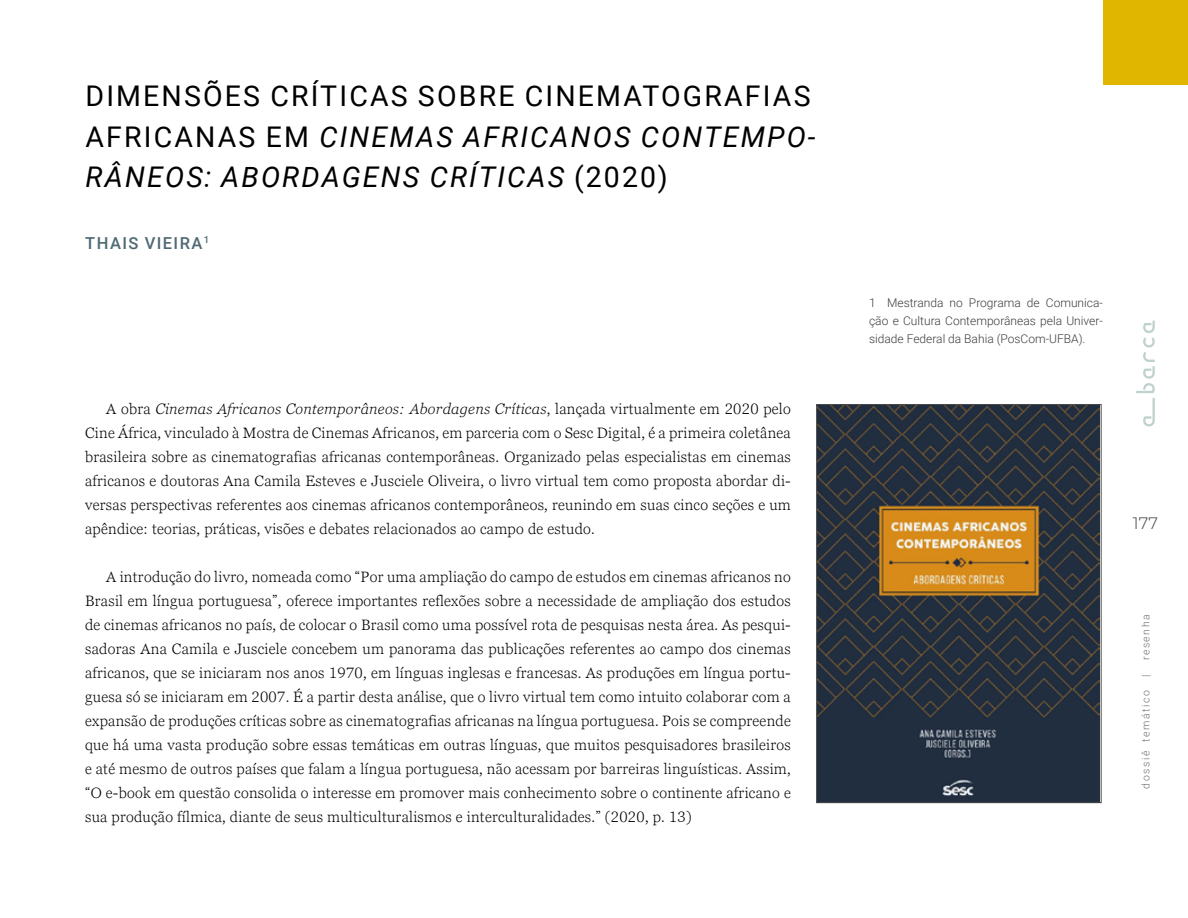
<style>
.page{position:relative;width:1188px;height:918px;background:#fff}
.page>*{position:absolute;margin:0;border:0;box-sizing:border-box;transform-origin:0 0}
.t1{font:28.5px/40.5px "Roboto";letter-spacing:.075em;color:#000}
.t2{font:500 16.5px "Roboto";letter-spacing:.085em;color:#4f6974}
.t3{font:100 16.5px "Montserrat";color:#3c3c3b}
.t4{font:300 15px/24px "Georgia Pro";letter-spacing:.02em;color:#000;text-align:justify}
.t5{font:300 12px/18px "Roboto";color:#3c3c3b;text-align:justify}
.t6{font:300 10.5px "Roboto";letter-spacing:.15em;color:#706f6f}
.s1{font-style:italic}
</style>
<div class="page">
<svg style="left:1136px;top:321px;width:19px;height:105px"></svg>
<div style="left:1103px;top:0;width:85px;height:85px;background:#e0b600"></div>
<img style="left:818px;top:406px;width:281px;height:395px">
<div style="left:816px;top:404px;width:285px;height:399px;border:1px solid #4a4a49"></div>
<h1 class="t1" style="left:86px;top:75px;width:731px">DIMENSÕES CRÍTICAS SOBRE CINEMATOGRAFIAS<br>AFRICANAS EM <span class="s1">CINEMAS AFRICANOS CONTEMPO-<br>RÂNEOS: ABORDAGENS CRÍTICAS</span> (2020)</h1>
<p class="t2" style="left:85px;top:231px;width:125px">THAIS VIEIRA<sup>1</sup></p>
<p class="t4" style="left:85px;top:397px;width:707px;text-indent:21px">A obra <span class="s1">Cinemas Africanos Contemporâneos: Abordagens Críticas</span>, lançada virtualmente em 2020 pelo Cine África, vinculado à Mostra de Cinemas Africanos, em parceria com o Sesc Digital, é a primeira coletânea brasileira sobre as cinematografias africanas contemporâneas. Organizado pelas especialistas em cinemas africanos e doutoras Ana Camila Esteves e Jusciele Oliveira, o livro virtual tem como proposta abordar di&shy;versas perspectivas referentes aos cinemas africanos contemporâneos, reunindo em suas cinco seções e um apêndice: teorias, práticas, visões e debates relacionados ao campo de estudo.</p>
<p class="t4" style="left:85px;top:565px;width:707px;text-indent:21px">A introdução do livro, nomeada como “Por uma ampliação do campo de estudos em cinemas africanos no Brasil em língua portuguesa”, oferece importantes reflexões sobre a necessidade de ampliação dos estudos de cinemas africanos no país, de colocar o Brasil como uma possível rota de pesquisas nesta área. As pesqui&shy;sadoras Ana Camila e Jusciele concebem um panorama das publicações referentes ao campo dos cinemas africanos, que se iniciaram nos anos 1970, em línguas inglesas e francesas. As produções em língua portu&shy;guesa só se iniciaram em 2007. É a partir desta análise, que o livro virtual tem como intuito colaborar com a expansão de produções críticas sobre as cinematografias africanas na língua portuguesa. Pois se compreende que há uma vasta produção sobre essas temáticas em outras línguas, que muitos pesquisadores brasileiros e até mesmo de outros países que falam a língua portuguesa, não acessam por barreiras linguísticas. Assim, “O e-book em questão consolida o interesse em promover mais conhecimento sobre o continente africano e sua produção fílmica, diante de seus multiculturalismos e interculturalidades.” (2020, p. 13)</p>
<p class="t5" style="left:869px;top:294px;width:235px">1 Mestranda no Programa de Comunica&shy;ção e Cultura Contemporâneas pela Univer&shy;sidade Federal da Bahia (PosCom-UFBA).</p>
<p class="t3" style="left:1133px;top:512px;width:26px">177</p>
<p class="t6" style="left:1138px;top:660px;width:48px;rotate:-90deg">resenha</p>
<p class="t6" style="left:1138px;top:677px;width:4px;rotate:-90deg">|</p>
<p class="t6" style="left:1138px;top:789px;width:100px;rotate:-90deg">dossiê temático</p>
</div>
